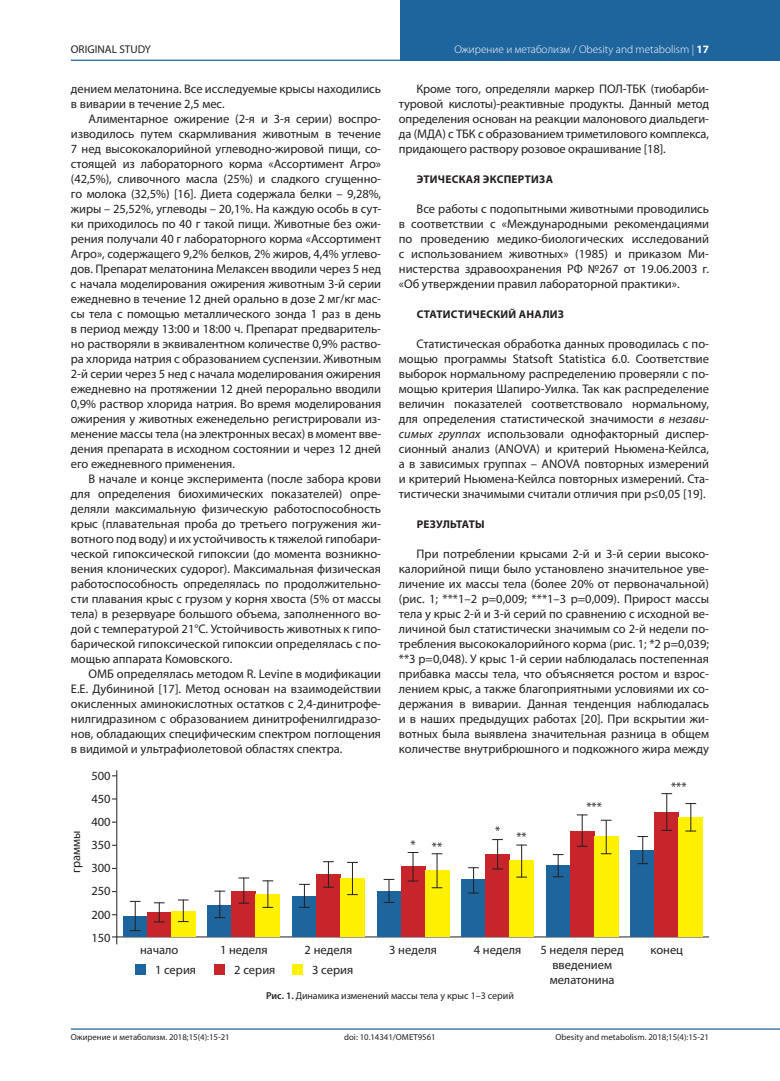
<style>
.page{position:relative;width:780px;height:1081px;background:#fff}
.page>*{position:absolute;margin:0;border:0;box-sizing:border-box;transform-origin:0 0}
.t1{font:12.5px/15px "Myriad Pro";color:#231f20;text-align:justify}
.t2{font:300 11.25px "Myriad Pro";color:#fff}
.t3{font:700 11.25px "Myriad Pro";letter-spacing:.025em;color:#231f20}
.t4{font:11.25px "Myriad Pro";color:#231f20}
.t5{font:700 11.25px "Myriad Pro";letter-spacing:.005em;color:#231f20}
.t6{font:10px "Myriad Pro";letter-spacing:-.005em;color:#231f20}
.t7{font:8.75px "Myriad Pro";color:#231f20}
.s1{font-weight:700}
.s2{font-style:italic}
.s3{font-weight:600}
</style>
<div class="page">
<hr style="left:71px;top:60px;width:709px;height:1px;background:#1e649d">
<hr style="left:71px;top:1028px;width:709px;height:1px;background:#1e649d">
<div style="left:400px;top:0;width:380px;height:60px;background:#1e649d"></div>
<hr style="left:117px;top:936px;width:592px;height:1px;background:#231f20">
<hr style="left:116px;top:770px;width:1px;height:174px;background:#231f20">
<div style="left:123px;top:916px;width:24px;height:21px;background:#1e649d"></div>
<div style="left:135px;top:964px;width:11px;height:11px;background:#1e649d"></div>
<div style="left:214px;top:964px;width:11px;height:11px;background:#c8242b"></div>
<div style="left:292px;top:964px;width:11px;height:11px;background:#fff101"></div>
<div style="left:208px;top:905px;width:24px;height:32px;background:#1e649d"></div>
<div style="left:292px;top:896px;width:24px;height:41px;background:#1e649d"></div>
<div style="left:377px;top:891px;width:24px;height:46px;background:#1e649d"></div>
<div style="left:461px;top:879px;width:24px;height:58px;background:#1e649d"></div>
<div style="left:546px;top:865px;width:24px;height:72px;background:#1e649d"></div>
<div style="left:630px;top:850px;width:24px;height:87px;background:#1e649d"></div>
<div style="left:147px;top:912px;width:24px;height:25px;background:#c8242b"></div>
<div style="left:232px;top:891px;width:24px;height:46px;background:#c8242b"></div>
<div style="left:316px;top:874px;width:24px;height:63px;background:#c8242b"></div>
<div style="left:401px;top:866px;width:24px;height:71px;background:#c8242b"></div>
<div style="left:485px;top:854px;width:24px;height:83px;background:#c8242b"></div>
<div style="left:570px;top:831px;width:24px;height:106px;background:#c8242b"></div>
<div style="left:654px;top:812px;width:24px;height:125px;background:#c8242b"></div>
<div style="left:171px;top:911px;width:24px;height:26px;background:#fff101"></div>
<div style="left:256px;top:894px;width:24px;height:43px;background:#fff101"></div>
<div style="left:340px;top:878px;width:24px;height:59px;background:#fff101"></div>
<div style="left:425px;top:870px;width:24px;height:67px;background:#fff101"></div>
<div style="left:509px;top:860px;width:24px;height:77px;background:#fff101"></div>
<div style="left:594px;top:836px;width:24px;height:101px;background:#fff101"></div>
<div style="left:678px;top:817px;width:24px;height:120px;background:#fff101"></div>
<hr style="left:135px;top:901px;width:1px;height:30px;background:#231f20">
<svg style="left:214px;top:890px;width:11px;height:28px"></svg>
<svg style="left:299px;top:884px;width:11px;height:24px"></svg>
<svg style="left:383px;top:879px;width:11px;height:24px"></svg>
<svg style="left:468px;top:867px;width:11px;height:26px"></svg>
<svg style="left:552px;top:854px;width:11px;height:23px"></svg>
<svg style="left:637px;top:836px;width:11px;height:28px"></svg>
<svg style="left:154px;top:902px;width:11px;height:20px"></svg>
<svg style="left:238px;top:877px;width:11px;height:26px"></svg>
<svg style="left:323px;top:861px;width:11px;height:26px"></svg>
<svg style="left:407px;top:852px;width:11px;height:29px"></svg>
<hr style="left:497px;top:839px;width:1px;height:30px;background:#231f20">
<hr style="left:581px;top:814px;width:1px;height:32px;background:#231f20">
<hr style="left:666px;top:793px;width:1px;height:37px;background:#231f20">
<svg style="left:178px;top:899px;width:11px;height:23px"></svg>
<svg style="left:262px;top:880px;width:11px;height:28px"></svg>
<hr style="left:352px;top:862px;width:1px;height:33px;background:#231f20">
<hr style="left:436px;top:853px;width:1px;height:35px;background:#231f20">
<hr style="left:521px;top:845px;width:1px;height:32px;background:#231f20">
<hr style="left:605px;top:820px;width:1px;height:34px;background:#231f20">
<svg style="left:685px;top:803px;width:11px;height:28px"></svg>
<p class="t4" style="left:71px;top:44px;width:82px">ORIGINAL STUDY</p>
<p class="t2" style="left:454px;top:45px;width:256px">Ожирение и метаболизм / Obesity and metabolism | <span class="s1">17</span></p>
<p class="t1" style="left:71px;top:82px;width:312px">дением мелатонина. Все исследуемые крысы находились в виварии в течение 2,5 мес.</p>
<p class="t1" style="left:71px;top:112px;width:312px;text-indent:18px">Алиментарное ожирение (2-я и 3-я серии) воспро&shy;изводилось путем скармливания животным в течение 7 нед высококалорийной углеводно-жировой пищи, со&shy;стоящей из лабораторного корма «Ассортимент Агро» (42,5%), сливочного масла (25%) и сладкого сгущенно&shy;го молока (32,5%) [16]. Диета содержала белки – 9,28%, жиры – 25,52%, углеводы – 20,1%. На каждую особь в сут&shy;ки приходилось по 40 г такой пищи. Животные без ожи&shy;рения получали 40 г лабораторного корма «Ассортимент Агро», содержащего 9,2% белков, 2% жиров, 4,4% углево&shy;дов. Препарат мелатонина Мелаксен вводили через 5 нед с начала моделирования ожирения животным 3-й серии ежедневно в течение 12 дней орально в дозе 2 мг/кг мас&shy;сы тела с помощью металлического зонда 1 раз в день в период между 13:00 и 18:00 ч. Препарат предваритель&shy;но растворяли в эквивалентном количестве 0,9% раство&shy;ра хлорида натрия с образованием суспензии. Животным 2-й серии через 5 нед с начала моделирования ожирения ежедневно на протяжении 12 дней перорально вводили 0,9% раствор хлорида натрия. Во время моделирования ожирения у животных еженедельно регистрировали из&shy;менение массы тела (на электронных весах) в момент вве&shy;дения препарата в исходном состоянии и через 12 дней его ежедневного применения.</p>
<p class="t1" style="left:71px;top:472px;width:312px;text-indent:18px">В начале и конце эксперимента (после забора крови для определения биохимических показателей) опре&shy;деляли максимальную физическую работоспособность крыс (плавательная проба до третьего погружения жи&shy;вотного под воду) и их устойчивость к тяжелой гипобари&shy;ческой гипоксической гипоксии (до момента возникно&shy;вения клонических судорог). Максимальная физическая работоспособность определялась по продолжительно&shy;сти плавания крыс с грузом у корня хвоста (5% от массы тела) в резервуаре большого объема, заполненного во&shy;дой с температурой 21°С. Устойчивость животных к гипо&shy;барической гипоксической гипоксии определялась с по&shy;мощью аппарата Комовского.</p>
<p class="t1" style="left:71px;top:667px;width:312px;text-indent:18px">ОМБ определялась методом R. Levine в модификации Е.Е. Дубининой [17]. Метод основан на взаимодействии окисленных аминокислотных остатков с 2,4-динитрофе&shy;нилгидразином с образованием динитрофенилгидразо&shy;нов, обладающих специфическим спектром поглощения в видимой и ультрафиолетовой областях спектра.</p>
<p class="t1" style="left:399px;top:82px;width:312px;text-indent:18px">Кроме того, определяли маркер ПОЛ-ТБК (тиобарби&shy;туровой кислоты)-реактивные продукты. Данный метод определения основан на реакции малонового диальдеги&shy;да (МДА) с ТБК с образованием триметилового комплекса, придающего раствору розовое окрашивание [18].</p>
<p class="t3" style="left:416px;top:175px;width:138px">ЭТИЧЕСКАЯ ЭКСПЕРТИЗА</p>
<p class="t1" style="left:399px;top:202px;width:312px;text-indent:18px">Все работы с подопытными животными проводились в соответствии с «Международными рекомендациями по проведению медико-биологических исследований с использованием животных» (1985) и приказом Ми&shy;нистерства здравоохранения РФ №267 от 19.06.2003 г. «Об утверждении правил лабораторной практики».</p>
<p class="t3" style="left:416px;top:310px;width:149px">СТАТИСТИЧЕСКИЙ АНАЛИЗ</p>
<p class="t1" style="left:399px;top:337px;width:312px;text-indent:18px">Статистическая обработка данных проводилась с по&shy;мощью программы Statsoft Stаtistica 6.0. Соответствие выборок нормальному распределению проверяли с по&shy;мощью критерия Шапиро-Уилка. Так как распределение величин показателей соответствовало нормальному, для определения статистической значимости <span class="s2">в незави&shy;симых группах</span> использовали однофакторный диспер&shy;сионный анализ (ANOVA) и критерий Ньюмена-Кейлса, а в зависимых группах – ANOVA повторных измерений и критерий Ньюмена-Кейлса повторных измерений. Ста&shy;тистически значимыми считали отличия при р≤0,05 [19].</p>
<p class="t5" style="left:416px;top:520px;width:70px">РЕЗУЛЬТАТЫ</p>
<p class="t1" style="left:399px;top:547px;width:312px;text-indent:18px">При потреблении крысами 2-й и 3-й серии высоко&shy;калорийной пищи было установлено значительное уве&shy;личение их массы тела (более 20% от первоначальной) (рис. 1; ***1–2 р=0,009; ***1–3 р=0,009). Прирост массы тела у крыс 2-й и 3-й серий по сравнению с исходной ве&shy;личиной был статистически значимым со 2-й недели по&shy;требления высококалорийного корма (рис. 1; *2 p=0,039; **3 р=0,048). У крыс 1-й серии наблюдалась постепенная прибавка массы тела, что объясняется ростом и взрос&shy;лением крыс, а также благоприятными условиями их со&shy;держания в виварии. Данная тенденция наблюдалась и в наших предыдущих работах [20]. При вскрытии жи&shy;вотных была выявлена значительная разница в общем количестве внутрибрюшного и подкожного жира между</p>
<p class="t1" style="left:70px;top:872px;width:43px;rotate:-90deg">граммы</p>
<p class="t1" style="left:91px;top:769px;width:21px">500</p>
<p class="t1" style="left:91px;top:792px;width:21px">450</p>
<p class="t1" style="left:91px;top:815px;width:21px">400</p>
<p class="t1" style="left:91px;top:838px;width:21px">350</p>
<p class="t1" style="left:91px;top:861px;width:21px">300</p>
<p class="t1" style="left:91px;top:884px;width:21px">250</p>
<p class="t1" style="left:91px;top:908px;width:21px">200</p>
<p class="t1" style="left:91px;top:931px;width:21px">150</p>
<p class="t1" style="left:410px;top:838px;width:7px">*</p>
<p class="t1" style="left:432px;top:840px;width:12px">**</p>
<p class="t1" style="left:495px;top:824px;width:7px">*</p>
<p class="t1" style="left:516px;top:830px;width:12px">**</p>
<p class="t1" style="left:586px;top:800px;width:17px">***</p>
<p class="t1" style="left:671px;top:780px;width:17px">***</p>
<p class="t1" style="left:155px;top:941px;width:43px;line-height:19.8px;text-indent:-15px">начало<br>1 серия</p>
<p class="t1" style="left:220px;top:943px;width:49px">1 неделя</p>
<p class="t1" style="left:304px;top:943px;width:49px">2 неделя</p>
<p class="t1" style="left:389px;top:943px;width:49px">3 неделя</p>
<p class="t1" style="left:473px;top:943px;width:49px">4 неделя</p>
<p class="t1" style="left:540px;top:943px;width:85px;text-align:center">5 неделя перед введением мелатонина</p>
<p class="t1" style="left:650px;top:943px;width:34px">конец</p>
<p class="t6" style="left:266px;top:992px;width:249px"><span class="s3">Рис. 1.</span> Динамика изменений массы тела у крыс 1–3 серий</p>
<p class="t1" style="left:234px;top:963px;width:43px">2 серия</p>
<p class="t1" style="left:312px;top:963px;width:43px">3 серия</p>
<p class="t7" style="left:71px;top:1033px;width:160px">Ожирение и метаболизм. 2018;15(4):15-21</p>
<p class="t7" style="left:344px;top:1033px;width:93px">doi: 10.14341/OMET9561</p>
<p class="t7" style="left:555px;top:1033px;width:155px">Obesity and metabolism. 2018;15(4):15-21</p>
</div>
